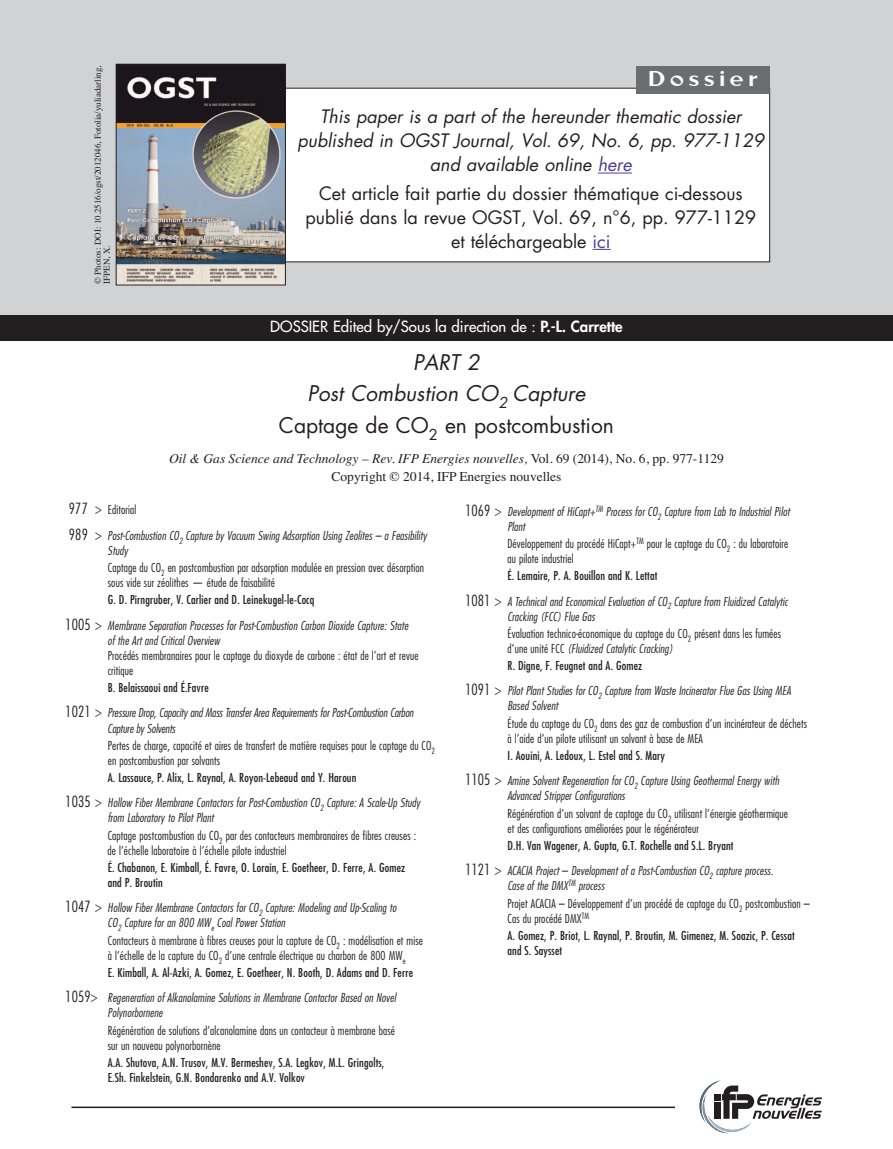
<style>
.page{position:relative;width:893px;height:1149px;background:#fff}
.page>*{position:absolute;margin:0;border:0;box-sizing:border-box;transform-origin:0 0}
.t1{font:24px "Rubino Sans ICG Fill";letter-spacing:.155em;color:#fff;scale:1.2 1}
.t2{font:italic 21px/31.5px "Futura Std";color:#231f20;text-align:center}
.t3{font:italic 18px/24px "Futura Std";color:#231f20;text-align:center}
.t4{font:18px/24px "Futura Std";color:#231f20;text-align:center}
.t5{font:500 15px "Futura Std";color:#fff}
.t6{font:13.5px/18px "Times";color:#231f20;text-align:center}
.t7{font:italic 300 condensed 12px/25.7px "Futura Std";letter-spacing:.01em;color:#231f20}
.t8{font:300 condensed 12px/17.1px "Futura Std";letter-spacing:.01em;color:#231f20}
.t9{font:condensed 12px/15px "Futura Std";letter-spacing:.01em;color:#231f20}
.t10{font:9px/9px "Times";color:#231f20}
.s1{color:#4d3c98}
.s2{font-weight:800}
.s3{font-style:normal}
.s4{font-style:italic}
.s5{font-style:normal;font-size:15px}
.s6{font-weight:400;font-style:normal}
.s7{font-weight:300}
</style>
<div class="page">
<div style="left:0;top:0;width:893px;height:315px;background:#d1d2d4"></div>
<div style="left:0;top:315px;width:893px;height:25px;background:#231f20"></div>
<div style="left:250px;top:88px;width:520px;height:174px;background:#fff"></div>
<hr style="left:598px;top:172px;width:34px;height:1px;background:#4d3c98">
<svg style="left:593px;top:249px;width:18px;height:1px"></svg>
<div style="left:637px;top:67px;width:133px;height:27px;background:#6c6d70"></div>
<img style="left:118px;top:66px;width:166px;height:217px">
<div style="left:116px;top:64px;width:170px;height:221px;border:1px solid #231f20"></div>
<hr style="left:71px;top:1106px;width:750px;height:1px;background:#231f20">
<div style="left:675px;top:1075px;width:147px;height:62px;background:#fff"></div>
<svg style="left:699px;top:1080px;width:123px;height:52px"></svg>
<p class="t10" style="left:94px;top:283px;width:220px;rotate:-90deg">© Photos: DOI: 10.2516/ogst/2012046, Fotolia/yuliadarling,<br>IFPEN, X.</p>
<h1 class="t1" style="left:648px;top:64px;width:93px">Dossier</h1>
<h3 class="t3" style="left:298px;top:106px;width:468px">This paper is a part of the hereunder thematic dossier published in OGST Journal, Vol. 69, No. 6, pp. 977-1129 and available online <span class="s1">here</span></h3>
<h3 class="t4" style="left:306px;top:182px;width:452px">Cet article fait partie du dossier thématique ci-dessous publié dans la revue OGST, Vol. 69, n°6, pp. 977-1129 et téléchargeable <span class="s1">ici</span></h3>
<p class="t5" style="left:270px;top:319px;width:354px">DOSSIER Edited by/Sous la direction de : <span class="s2">P.-L. Carrette</span></p>
<h2 class="t2" style="left:279px;top:348px;width:337px">PART 2<br>Post Combustion CO<sub>2</sub> Capture<br><span class="s3">Captage de CO</span><sub>2</sub> <span class="s3">en postcombustion</span></h2>
<p class="t6" style="left:169px;top:450px;width:556px"><span class="s4">Oil &amp; Gas Science and Technology – Rev. IFP Energies nouvelles,</span> Vol. 69 (2014), No. 6, pp. 977-1129<br>Copyright © 2014, IFP Energies nouvelles</p>
<p class="t7" style="left:69px;top:497px;width:359px"><span class="s5">977 &gt;</span> <span class="s3">Editorial<br></span><span class="s5">989 &gt;</span> Post-Combustion CO<sub>2</sub> Capture by Vacuum Swing Adsorption Using Zeolites – a Feasibility</p>
<p class="t8" style="left:108px;top:542px;width:318px"><span class="s4">Study<br></span>Captage du CO<sub>2</sub> en postcombustion par adsorption modulée en pression avec désorption</p>
<p class="t8" style="left:108px;top:574px;width:169px">sous vide sur zéolithes — étude de faisabilité</p>
<p class="t7" style="left:65px;top:587px;width:345px;text-indent:43px"><span class="s6">G. D. Pirngruber, V. Carlier and D. Leinekugel-le-Cocq<br></span><span class="s5">1005 &gt;</span> Membrane Separation Processes for Post-Combustion Carbon Dioxide Capture: State</p>
<p class="t7" style="left:108px;top:628px;width:114px">of the Art and Critical Overview</p>
<p class="t8" style="left:108px;top:648px;width:312px;line-height:15px">Procédés membranaires pour le captage du dioxyde de carbone : état de l’art et revue critique</p>
<p class="t7" style="left:65px;top:675px;width:350px;text-indent:43px"><span class="s6">B. Belaissaoui and É.Favre<br></span><span class="s5">1021 &gt;</span> Pressure Drop, Capacity and Mass Transfer Area Requirements for Post-Combustion Carbon</p>
<p class="t8" style="left:108px;top:720px;width:329px"><span class="s4">Capture by Solvents<br></span>Pertes de charge, capacité et aires de transfert de matière requises pour le captage du CO<sub>2</sub></p>
<p class="t8" style="left:108px;top:752px;width:114px">en postcombustion par solvants</p>
<p class="t7" style="left:65px;top:765px;width:356px;text-indent:43px"><span class="s6">A. Lassauce, P. Alix, L. Raynal, A. Royon-Lebeaud and Y. Haroun<br></span><span class="s5">1035 &gt;</span> Hollow Fiber Membrane Contactors for Post-Combustion CO<sub>2</sub> Capture: A Scale-Up Study</p>
<p class="t8" style="left:108px;top:810px;width:310px"><span class="s4">from Laboratory to Pilot Plant<br></span>Captage postcombustion du CO<sub>2</sub> par des contacteurs membranaires de fibres creuses :</p>
<p class="t8" style="left:108px;top:842px;width:181px">de l’échelle laboratoire à l’échelle pilote industriel</p>
<p class="t9" style="left:108px;top:860px;width:299px">É. Chabanon, E. Kimball, É. Favre, O. Lorain, E. Goetheer, D. Ferre, A. Gomez and P. Broutin</p>
<p class="t7" style="left:108px;top:901px;width:290px;line-height:15px;text-indent:-42px"><span class="s5">1047 &gt;</span> Hollow Fiber Membrane Contactors for CO<sub>2</sub> Capture: Modeling and Up-Scaling to<br>CO<sub>2</sub> Capture for an 800 MW<sub>e</sub> Coal Power Station</p>
<p class="t8" style="left:108px;top:933px;width:317px;line-height:15px">Contacteurs à membrane à fibres creuses pour la capture de CO<sub>2</sub> : modélisation et mise à l’échelle de la capture du CO<sub>2</sub> d’une centrale électrique au charbon de 800 MW<sub>e</sub></p>
<p class="t7" style="left:65px;top:959px;width:349px;text-indent:43px"><span class="s6">E. Kimball, A. Al-Azki, A. Gomez, E. Goetheer, N. Booth, D. Adams and D. Ferre<br></span><span class="s5">1059&gt;</span> Regeneration of Alkanolamine Solutions in Membrane Contactor Based on Novel</p>
<p class="t7" style="left:108px;top:1000px;width:57px">Polynorbornene</p>
<p class="t8" style="left:108px;top:1023px;width:289px;line-height:15px">Régénération de solutions d’alcanolamine dans un contacteur à membrane basé sur un nouveau polynorbornène</p>
<p class="t9" style="left:108px;top:1055px;width:278px">A.A. Shutova, A.N. Trusov, M.V. Bermeshev, S.A. Legkov, M.L. Gringolts,<br>E.Sh. Finkelstein, G.N. Bondarenko and A.V. Volkov</p>
<p class="t7" style="left:507px;top:504px;width:284px;line-height:15px;text-indent:-42px"><span class="s5">1069 &gt;</span> Development of HiCapt+<sup>TM</sup> Process for CO<sub>2</sub> Capture from Lab to Industrial Pilot<br>Plant</p>
<p class="t8" style="left:507px;top:536px;width:282px;line-height:15px">Développement du procédé HiCapt+<sup>TM</sup> pour le captage du CO<sub>2</sub> : du laboratoire au pilote industriel</p>
<p class="t7" style="left:465px;top:563px;width:324px;text-indent:43px"><span class="s6">É. Lemaire, P. A. Bouillon and K. Lettat<br></span><span class="s5">1081 &gt;</span> A Technical and Economical Evaluation of CO<sub>2</sub> Capture from Fluidized Catalytic</p>
<p class="t8" style="left:507px;top:608px;width:275px"><span class="s4">Cracking (FCC) Flue Gas<br></span>Évaluation technico-économique du captage du CO<sub>2</sub> présent dans les fumées</p>
<p class="t7" style="left:507px;top:640px;width:167px;line-height:17.1px"><span class="s3">d’une unité FCC</span> (Fluidized Catalytic Cracking)<br><span class="s6">R. Digne, F. Feugnet and A. Gomez</span></p>
<p class="t7" style="left:507px;top:684px;width:285px;line-height:15px;text-indent:-42px"><span class="s5">1091 &gt;</span> Pilot Plant Studies for CO<sub>2</sub> Capture from Waste Incinerator Flue Gas Using MEA<br>Based Solvent</p>
<p class="t8" style="left:507px;top:716px;width:301px;line-height:15px">Étude du captage du CO<sub>2</sub> dans des gaz de combustion d’un incinérateur de déchets à l’aide d’un pilote utilisant un solvant à base de MEA</p>
<p class="t7" style="left:465px;top:743px;width:315px;text-indent:43px"><span class="s6">I. Aouini, A. Ledoux, L. Estel and S. Mary<br></span><span class="s5">1105 &gt;</span> Amine Solvent Regeneration for CO<sub>2</sub> Capture Using Geothermal Energy with</p>
<p class="t8" style="left:507px;top:788px;width:282px"><span class="s4">Advanced Stripper Configurations<br></span>Régénération d’un solvant de captage du CO<sub>2</sub> utilisant l’énergie géothermique</p>
<p class="t8" style="left:507px;top:820px;width:193px">et des configurations améliorées pour le régénérateur</p>
<p class="t7" style="left:465px;top:833px;width:310px;text-align:center"><span class="s6">D.H. Van Wagener, A. Gupta, G.T. Rochelle and S.L. Bryant<br></span><span class="s5">1121 &gt;</span> ACACIA Project <span class="s3">–</span> Development of a Post-Combustion CO<sub>2</sub> capture process.</p>
<p class="t8" style="left:507px;top:877px;width:304px"><span class="s4">Case of the DMX</span><sup>TM</sup> <span class="s4">process<br></span>Projet ACACIA – Développement d’un procédé de captage du CO<sub>2</sub> postcombustion –</p>
<p class="t9" style="left:507px;top:909px;width:289px;line-height:17.1px"><span class="s7">Cas du procédé DMX</span><sup>TM<br></sup>A. Gomez, P. Briot, L. Raynal, P. Broutin, M. Gimenez, M. Soazic, P. Cessat</p>
<p class="t9" style="left:507px;top:943px;width:56px">and S. Saysset</p>
</div>
